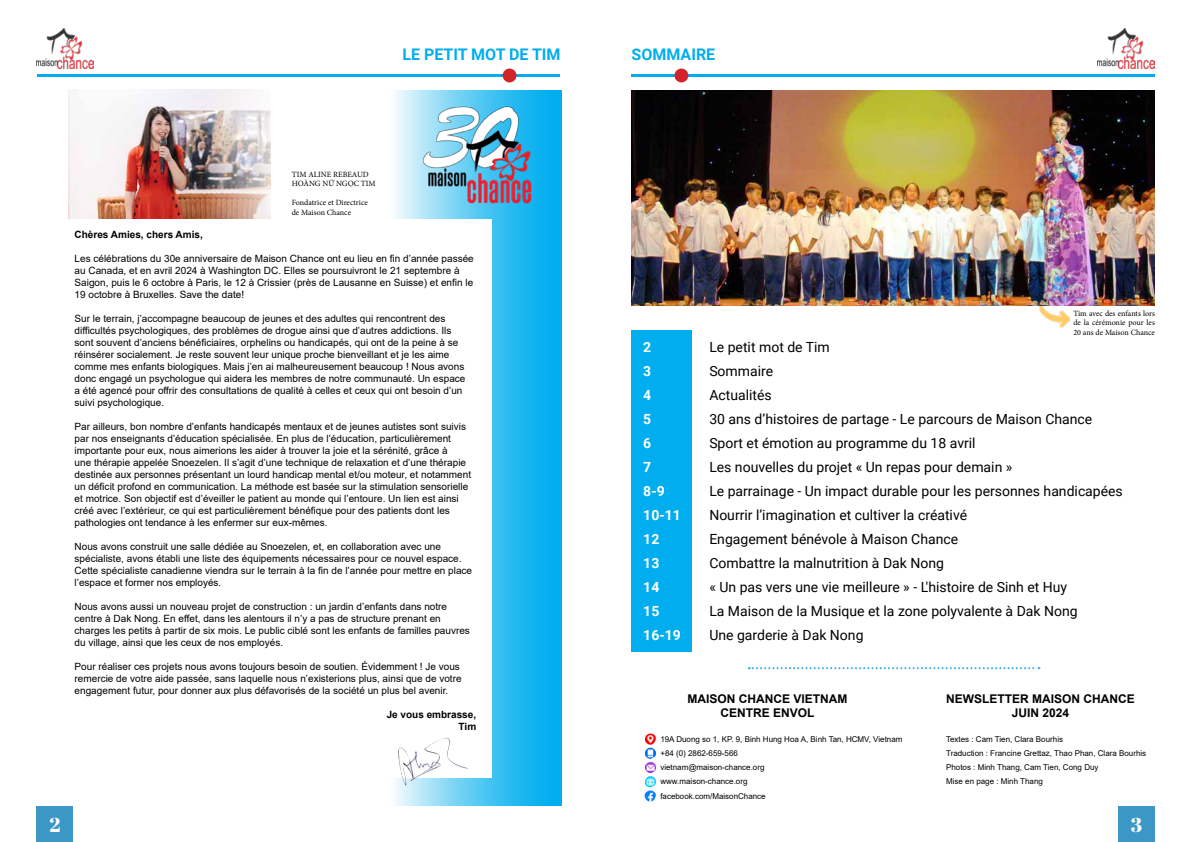
<style>
.page{position:relative;width:1191px;height:842px;background:#fff}
.page>*{position:absolute;margin:0;border:0;box-sizing:border-box;transform-origin:0 0}
.t1{font:20px "Abril Fatface";color:#fff}
.t2{font:700 16px "Roboto";color:#00aeef}
.t3{font:14px "Roboto";color:#000}
.t4{font:700 14px "Roboto";color:#fff}
.t5{font:700 12px/14.4px "Arial";color:#000;text-align:center}
.t6{font:10px/12px "Arial";color:#000}
.t7{font:700 10px/12px "Arial";color:#000;text-align:right}
.t8{font:8px/14px "Arial";color:#000}
.t9{font:8px/9.6px "Minion Pro";color:#000}
</style>
<div class="page">
<div style="left:631px;top:330px;width:61px;height:322px;background:#00aeef"></div>
<svg style="left:748px;top:667px;width:291px;height:2px"></svg>
<svg style="left:394px;top:91px;width:167px;height:715px;background:#2fbcf1"></svg>
<img style="left:1039px;top:305px;width:30px;height:23px">
<div style="left:113px;top:220px;width:378px;height:558px;background:#fff"></div>
<img style="left:394px;top:737px;width:75px;height:49px">
<img style="left:631px;top:91px;width:524px;height:214px">
<img style="left:644px;top:733px;width:13px;height:68px">
<img style="left:410px;top:100px;width:133px;height:111px">
<img style="left:68px;top:89px;width:202px;height:129px">
<div style="left:36px;top:806px;width:37px;height:36px;background:#3b98c6"></div>
<div style="left:1118px;top:806px;width:37px;height:36px;background:#3b98c6"></div>
<img style="left:36px;top:29px;width:58px;height:39px">
<img style="left:1097px;top:29px;width:58px;height:39px">
<hr style="left:36px;top:74px;width:523px;height:3px;background:#00aeef">
<div style="left:502px;top:69px;width:14px;height:13px;background:#d2232a;border-radius:50%"></div>
<hr style="left:631px;top:74px;width:524px;height:3px;background:#00aeef">
<div style="left:674px;top:69px;width:14px;height:13px;background:#d2232a;border-radius:50%"></div>
<h2 class="t2" style="left:402px;top:43px;width:160px">LE PETIT MOT DE TIM</h2>
<h2 class="t2" style="left:631px;top:43px;width:85px">SOMMAIRE</h2>
<p class="t9" style="left:292px;top:169px;width:85px">TIM ALINE REBEAUD<br>HOÀNG NỮ NGỌC TIM</p>
<p class="t9" style="left:292px;top:198px;width:78px">Fondatrice et Directrice de Maison Chance</p>
<p class="t7" style="left:75px;top:229px;width:130px">Chères Amies, chers Amis,</p>
<p class="t6" style="left:75px;top:253px;width:401px">Les célébrations du 30e anniversaire de Maison Chance ont eu lieu en fin d’année passée au Canada, et en avril 2024 à Washington DC. Elles se poursuivront le 21 septembre à Saigon, puis le 6 octobre à Paris, le 12 à Crissier (près de Lausanne en Suisse) et enfin le 19 octobre à Bruxelles. Save the date!</p>
<p class="t6" style="left:75px;top:313px;width:392px">Sur le terrain, j’accompagne beaucoup de jeunes et des adultes qui rencontrent des difficultés psychologiques, des problèmes de drogue ainsi que d’autres addictions. Ils sont souvent d’anciens bénéficiaires, orphelins ou handicapés, qui ont de la peine à se réinsérer socialement. Je reste souvent leur unique proche bienveillant et je les aime comme mes enfants biologiques. Mais j’en ai malheureusement beaucoup ! Nous avons donc engagé un psychologue qui aidera les membres de notre communauté. Un espace a été agencé pour offrir des consultations de qualité à celles et ceux qui ont besoin d’un suivi psychologique.</p>
<p class="t6" style="left:75px;top:421px;width:398px">Par ailleurs, bon nombre d’enfants handicapés mentaux et de jeunes autistes sont suivis par nos enseignants d’éducation spécialisée. En plus de l’éducation, particulièrement importante pour eux, nous aimerions les aider à trouver la joie et la sérénité, grâce à<br>une thérapie appelée Snoezelen. Il s’agit d’une technique de relaxation et d’une thérapie destinée aux personnes présentant un lourd handicap mental et/ou moteur, et notamment un déficit profond en communication. La méthode est basée sur la stimulation sensorielle et motrice. Son objectif est d’éveiller le patient au monde qui l’entoure. Un lien est ainsi créé avec l’extérieur, ce qui est particulièrement bénéfique pour des patients dont les pathologies ont tendance à les enfermer sur eux-mêmes.</p>
<p class="t6" style="left:75px;top:541px;width:399px">Nous avons construit une salle dédiée au Snoezelen, et, en collaboration avec une spécialiste, avons établi une liste des équipements nécessaires pour ce nouvel espace.<br>Cette spécialiste canadienne viendra sur le terrain à la fin de l’année pour mettre en place l’espace et former nos employés.</p>
<p class="t6" style="left:75px;top:601px;width:397px">Nous avons aussi un nouveau projet de construction : un jardin d’enfants dans notre centre à Dak Nong. En effet, dans les alentours il n’y a pas de structure prenant en charges les petits à partir de six mois. Le public ciblé sont les enfants de familles pauvres du village, ainsi que les ceux de nos employés.</p>
<p class="t6" style="left:75px;top:661px;width:388px">Pour réaliser ces projets nous avons toujours besoin de soutien. Évidemment ! Je vous remercie de votre aide passée, sans laquelle nous n’existerions plus, ainsi que de votre engagement futur, pour donner aux plus défavorisés de la société un plus bel avenir.</p>
<p class="t7" style="left:387px;top:709px;width:91px">Je vous embrasse,<br>Tim</p>
<p class="t9" style="left:1073px;top:308px;width:83px;text-align:justify">Tim avec des enfants lors de la cérémonie pour les 20 ans de Maison Chance</p>
<h3 class="t4" style="left:643px;top:338px;width:10px">2</h3>
<h3 class="t3" style="left:709px;top:338px;width:122px">Le petit mot de Tim</h3>
<h3 class="t4" style="left:643px;top:362px;width:10px">3</h3>
<h3 class="t3" style="left:709px;top:362px;width:65px">Sommaire</h3>
<h3 class="t4" style="left:643px;top:386px;width:10px">4</h3>
<h3 class="t3" style="left:709px;top:386px;width:64px">Actualités</h3>
<h3 class="t4" style="left:643px;top:410px;width:10px">5</h3>
<h3 class="t3" style="left:709px;top:410px;width:384px">30 ans d’histoires de partage - Le parcours de Maison Chance</h3>
<h3 class="t4" style="left:643px;top:434px;width:10px">6</h3>
<h3 class="t3" style="left:709px;top:434px;width:268px">Sport et émotion au programme du 18 avril</h3>
<h3 class="t4" style="left:643px;top:457px;width:10px">7</h3>
<h3 class="t3" style="left:709px;top:457px;width:304px">Les nouvelles du projet « Un repas pour demain »</h3>
<h3 class="t4" style="left:643px;top:481px;width:23px">8-9</h3>
<h3 class="t3" style="left:709px;top:481px;width:415px">Le parrainage - Un impact durable pour les personnes handicapées</h3>
<h3 class="t4" style="left:643px;top:505px;width:39px">10-11</h3>
<h3 class="t3" style="left:709px;top:505px;width:259px">Nourrir l’imagination et cultiver la créativé</h3>
<h3 class="t4" style="left:643px;top:529px;width:18px">12</h3>
<h3 class="t3" style="left:709px;top:529px;width:250px">Engagement bénévole à Maison Chance</h3>
<h3 class="t4" style="left:643px;top:553px;width:18px">13</h3>
<h3 class="t3" style="left:709px;top:553px;width:236px">Combattre la malnutrition à Dak Nong</h3>
<h3 class="t4" style="left:643px;top:577px;width:18px">14</h3>
<h3 class="t3" style="left:709px;top:577px;width:359px">« Un pas vers une vie meilleure » - L'histoire de Sinh et Huy</h3>
<h3 class="t4" style="left:643px;top:601px;width:18px">15</h3>
<h3 class="t3" style="left:709px;top:601px;width:370px">La Maison de la Musique et la zone polyvalente à Dak Nong</h3>
<h3 class="t4" style="left:643px;top:625px;width:39px">16-19</h3>
<h3 class="t3" style="left:709px;top:625px;width:156px">Une garderie à Dak Nong</h3>
<p class="t5" style="left:687px;top:691px;width:161px">MAISON CHANCE VIETNAM<br>CENTRE ENVOL</p>
<p class="t5" style="left:946px;top:691px;width:190px">NEWSLETTER MAISON CHANCE<br>JUIN 2024</p>
<p class="t8" style="left:660px;top:733px;width:244px">19A Duong so 1, KP. 9, Binh Hung Hoa A, Binh Tan, HCMV, Vietnam +84 (0) 2862-659-566<br>vietnam@maison-chance.org<br>www.maison-chance.org<br>facebook.com/MaisonChance</p>
<p class="t8" style="left:946px;top:733px;width:202px">Textes : Cam Tien, Clara Bourhis<br>Traduction : Francine Grettaz, Thao Phan, Clara Bourhis Photos : Minh Thang, Cam Tien, Cong Duy<br>Mise en page : Minh Thang</p>
<h1 class="t1" style="left:49px;top:811px;width:13px">2</h1>
<h1 class="t1" style="left:1130px;top:811px;width:13px">3</h1>
</div>
